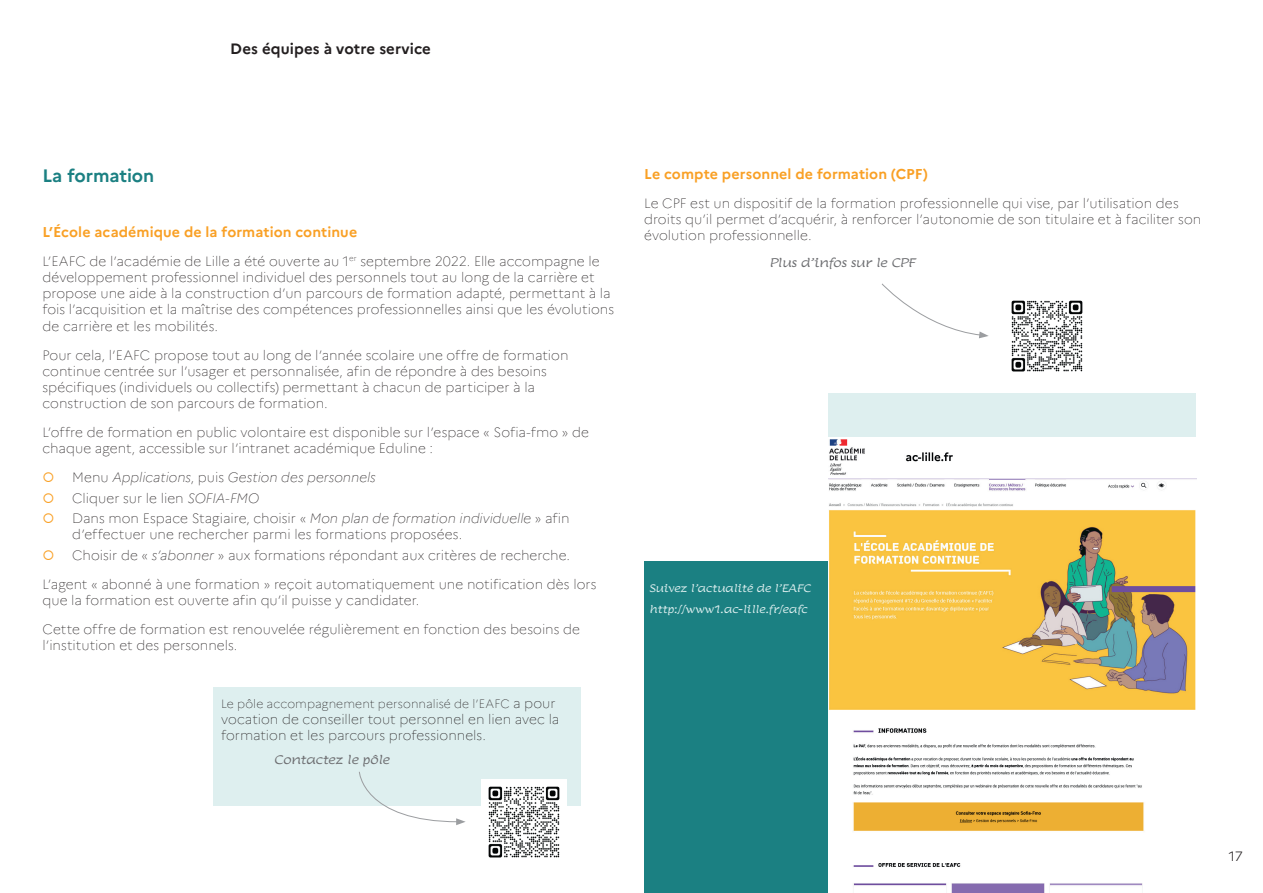
<style>
.page{position:relative;width:1263px;height:893px;background:#fff}
.page>*{position:absolute;margin:0;border:0;box-sizing:border-box;transform-origin:0 0}
.t1{font:700 18px "Marianne";letter-spacing:-.005em;color:#1b8082}
.t2{font:700 15px "Marianne";letter-spacing:.005em;color:#231f20}
.t3{font:700 14.25px "Marianne";letter-spacing:.005em;color:#f9a025}
.t4{font:100 13.5px/16.2px "Marianne";color:#231f20}
.t5{font:italic 100 13.5px/20.4px "Marianne";color:#231f20}
.t6{font:300 13.5px "Marianne";color:#231f20}
.t7{font:100 12px "Marianne";letter-spacing:.005em;color:#231f20}
.t8{font:12px "Lumanosimo";color:#6c6d70}
.t9{font:10.5px/21.1px "Lumanosimo";letter-spacing:.01em;color:#deefef}
.s1{font-style:normal}
.s2{font-style:italic}
.s3{font-size:13.5px}
</style>
<div class="page">
<div style="left:828px;top:393px;width:368px;height:44px;background:#deefef"></div>
<div style="left:644px;top:561px;width:502px;height:332px;background:#1b8082"></div>
<img style="left:488px;top:825px;width:72px;height:33px">
<img style="left:1011px;top:300px;width:72px;height:72px">
<svg style="left:213px;top:688px;width:367px;height:137px;background:#dfeded"></svg>
<img style="left:828px;top:439px;width:368px;height:454px">
<svg style="left:882px;top:283px;width:107px;height:55px"></svg>
<p class="t2" style="left:230px;top:39px;width:202px">Des équipes à votre service</p>
<h1 class="t1" style="left:43px;top:164px;width:113px">La formation</h1>
<p class="t3" style="left:644px;top:165px;width:285px">Le compte personnel de formation (CPF)</p>
<p class="t4" style="left:644px;top:195px;width:559px">Le CPF est un dispositif de la formation professionnelle qui vise, par l’utilisation des droits qu’il permet d’acquérir, à renforcer l’autonomie de son titulaire et à faciliter son évolution professionnelle.</p>
<p class="t3" style="left:43px;top:223px;width:316px">L’École académique de la formation continue</p>
<p class="t4" style="left:43px;top:253px;width:573px">L’EAFC de l’académie de Lille a été ouverte au 1<sup>er</sup> septembre 2022. Elle accompagne le développement professionnel individuel des personnels tout au long de la carrière et propose une aide à la construction d’un parcours de formation adapté, permettant à la fois l’acquisition et la maîtrise des compétences professionnelles ainsi que les évolutions de carrière et les mobilités.</p>
<p class="t4" style="left:43px;top:347px;width:527px">Pour cela, l’EAFC propose tout au long de l’année scolaire une offre de formation continue centrée sur l’usager et personnalisée, afin de répondre à des besoins spécifiques (individuels ou collectifs) permettant à chacun de participer à la construction de son parcours de formation.</p>
<p class="t4" style="left:43px;top:424px;width:548px">L’offre de formation en public volontaire est disponible sur l’espace « Sofia-fmo » de chaque agent, accessible sur l’intranet académique Eduline :</p>
<p class="t5" style="left:72px;top:467px;width:499px"><span class="s1">Menu</span> Applications<span class="s1">, puis</span> Gestion des personnels<br><span class="s1">Cliquer sur le lien</span> SOFIA-FMO<br><span class="s1">Dans mon Espace Stagiaire, choisir «</span> Mon plan de formation individuelle <span class="s1">» afin</span></p>
<p class="t4" style="left:72px;top:524px;width:499px;line-height:20.4px">d’effectuer une rechercher parmi les formations proposées.<br>Choisir de « <span class="s2">s’abonner</span> » aux formations répondant aux critères de recherche.</p>
<p class="t4" style="left:43px;top:576px;width:555px">L’agent « abonné à une formation » reçoit automatiquement une notification dès lors que la formation est ouverte afin qu’il puisse y candidater.</p>
<p class="t4" style="left:43px;top:621px;width:539px">Cette offre de formation est renouvelée régulièrement en fonction des besoins de l’institution et des personnels.</p>
<p class="t8" style="left:769px;top:255px;width:147px">Plus d’infos sur le CPF</p>
<p class="t9" style="left:649px;top:577px;width:162px">Suivez l’actualité de l’EAFC http://www1.ac-lille.fr/eafc</p>
<p class="t7" style="left:221px;top:696px;width:336px">Le pôle accompagnement personnalisé de l’EAFC <span class="s3">a pour</span></p>
<p class="t4" style="left:221px;top:711px;width:340px">vocation de conseiller tout personnel en lien avec la formation et les parcours professionnels.</p>
<p class="t8" style="left:274px;top:752px;width:117px">Contactez le pôle</p>
<p class="t6" style="left:1229px;top:847px;width:16px">17</p>
</div>
